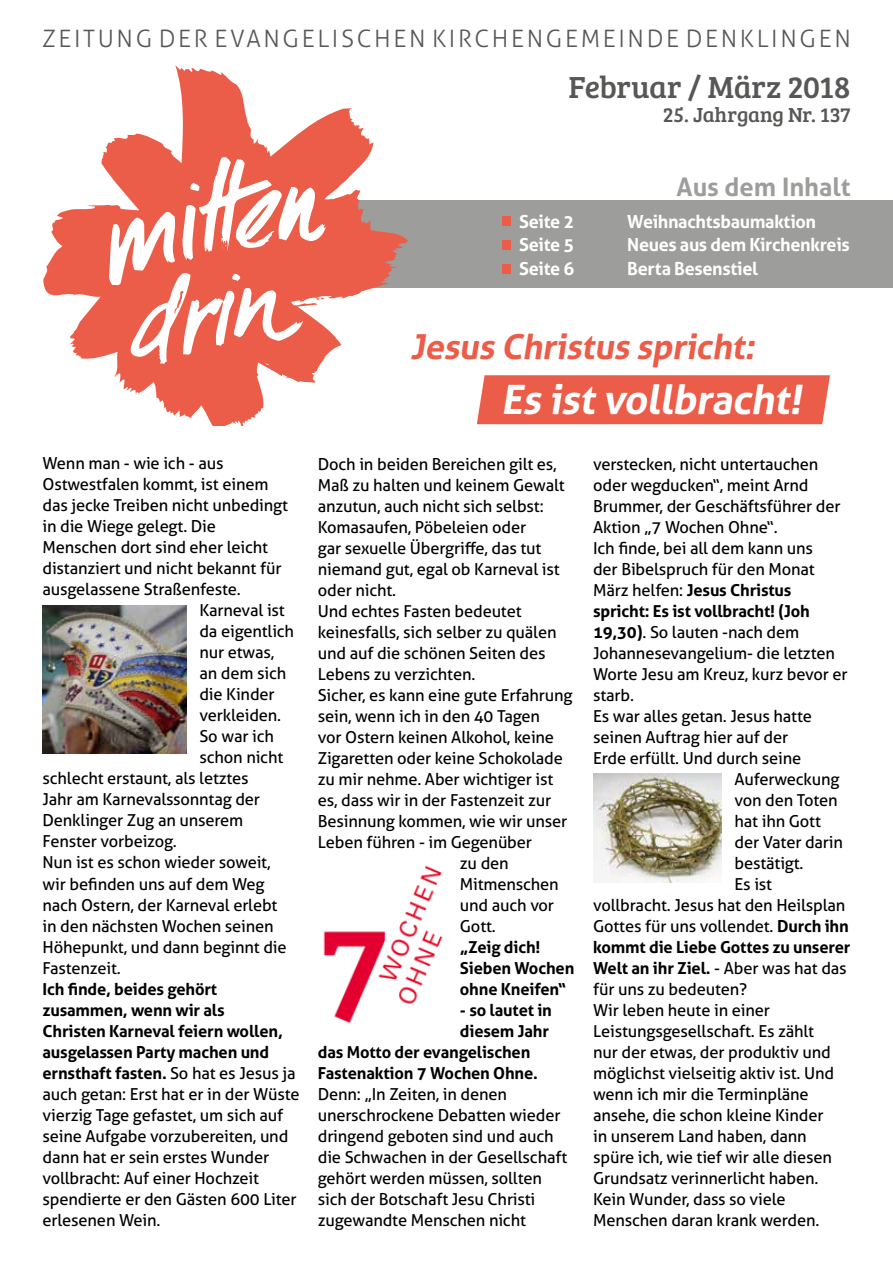
<style>
.page{position:relative;width:893px;height:1263px;background:#fff}
.page>*{position:absolute;margin:0;border:0;box-sizing:border-box;transform-origin:0 0}
.t1{font:italic 700 40.5px "Aller";color:#fff}
.t2{font:italic 700 34.5px "Aller";color:#eb5d48}
.t3{font:31.5px "Bree Serif";letter-spacing:-.01em;color:#575756}
.t4{font:700 25.5px "Aller";color:#9d9d9c}
.t5{font:300 24px "Aller";letter-spacing:.11em;color:#575756}
.t6{font:21px "Bree Serif";letter-spacing:-.005em;color:#575756}
.t7{font:700 18px "Aller";letter-spacing:-.02em;color:#fff}
.t8{font:16.5px/21px "Aller";letter-spacing:-.01em;color:#000}
.t9{font:700 16.5px/21px "Aller";letter-spacing:-.01em;color:#000}
.s1{font-weight:700}
.s2{font-weight:400}
</style>
<div class="page">
<div style="left:157px;top:200px;width:736px;height:88px;background:#9d9d9c"></div>
<div style="left:502px;top:217px;width:8px;height:9px;background:#eb5d48"></div>
<div style="left:502px;top:241px;width:8px;height:9px;background:#eb5d48"></div>
<div style="left:502px;top:265px;width:8px;height:9px;background:#eb5d48"></div>
<svg style="left:43px;top:65px;width:365px;height:361px"></svg>
<svg style="left:108px;top:155px;width:218px;height:210px"></svg>
<div style="left:477px;top:375px;width:353px;height:49px;background:#eb5d48"></div>
<img style="left:43px;top:606px;width:144px;height:147px">
<img style="left:323px;top:865px;width:120px;height:159px">
<img style="left:593px;top:774px;width:129px;height:108px">
<h3 class="t5" style="left:43px;top:25px;width:810px">ZEITUNG DER EVANGELISCHEN KIRCHENGEMEINDE DENKLINGEN</h3>
<h3 class="t3" style="left:568px;top:64px;width:284px">Februar / März 2018</h3>
<p class="t6" style="left:663px;top:99px;width:189px">25. Jahrgang Nr. 137</p>
<h3 class="t4" style="left:676px;top:171px;width:176px">Aus dem Inhalt</h3>
<p class="t7" style="left:519px;top:210px;width:57px">Seite 2</p>
<p class="t7" style="left:627px;top:210px;width:190px">Weihnachtsbaumaktion</p>
<p class="t7" style="left:519px;top:234px;width:57px">Seite 5</p>
<p class="t7" style="left:627px;top:234px;width:224px">Neues aus dem Kirchenkreis</p>
<p class="t7" style="left:519px;top:258px;width:57px">Seite 6</p>
<p class="t7" style="left:627px;top:258px;width:132px">Berta Besenstiel</p>
<h2 class="t2" style="left:410px;top:326px;width:352px">Jesus Christus spricht:</h2>
<p class="t8" style="left:43px;top:453px;width:182px">Wenn man - wie ich - aus</p>
<p class="t8" style="left:43px;top:474px;width:227px">Ostwestfalen kommt, ist einem</p>
<p class="t8" style="left:43px;top:495px;width:247px">das jecke Treiben nicht unbedingt</p>
<p class="t8" style="left:43px;top:516px;width:175px">in die Wiege gelegt. Die</p>
<p class="t8" style="left:43px;top:537px;width:227px">Menschen dort sind eher leicht</p>
<p class="t8" style="left:43px;top:558px;width:240px">distanziert und nicht bekannt für</p>
<p class="t8" style="left:43px;top:579px;width:200px">ausgelassene Straßenfeste.</p>
<p class="t8" style="left:199px;top:600px;width:87px">Karneval ist</p>
<p class="t8" style="left:199px;top:621px;width:96px">da eigentlich</p>
<p class="t8" style="left:199px;top:642px;width:76px">nur etwas,</p>
<p class="t8" style="left:199px;top:663px;width:88px">an dem sich</p>
<p class="t8" style="left:199px;top:684px;width:77px">die Kinder</p>
<p class="t8" style="left:199px;top:705px;width:83px">verkleiden.</p>
<p class="t8" style="left:199px;top:726px;width:76px">So war ich</p>
<p class="t8" style="left:199px;top:747px;width:85px">schon nicht</p>
<p class="t8" style="left:43px;top:768px;width:208px">schlecht erstaunt, als letztes</p>
<p class="t8" style="left:43px;top:789px;width:219px">Jahr am Karnevalssonntag der</p>
<p class="t8" style="left:43px;top:810px;width:202px">Denklinger Zug an unserem</p>
<p class="t8" style="left:43px;top:831px;width:136px">Fenster vorbeizog.</p>
<p class="t8" style="left:43px;top:852px;width:230px">Nun ist es schon wieder soweit,</p>
<p class="t8" style="left:43px;top:873px;width:224px">wir befinden uns auf dem Weg</p>
<p class="t8" style="left:43px;top:894px;width:237px">nach Ostern, der Karneval erlebt</p>
<p class="t8" style="left:43px;top:915px;width:233px">in den nächsten Wochen seinen</p>
<p class="t8" style="left:43px;top:936px;width:246px">Höhepunkt, und dann beginnt die</p>
<p class="t8" style="left:43px;top:957px;width:80px">Fastenzeit.</p>
<p class="t8" style="left:43px;top:978px;width:259px"><span class="s1">Ich finde, beides gehört zusammen, wenn wir als<br>Christen Karneval feiern wollen, ausgelassen Party machen und ernsthaft fasten.</span> So hat es Jesus ja auch getan: Erst hat er in der Wüste vierzig Tage gefastet, um sich auf seine Aufgabe vorzubereiten, und dann hat er sein erstes Wunder vollbracht: Auf einer Hochzeit spendierte er den Gästen 600 Liter erlesenen Wein.</p>
<h1 class="t1" style="left:501px;top:375px;width:309px">Es istvollbracht!</h1>
<p class="t8" style="left:318px;top:453px;width:240px">Doch in beiden Bereichen gilt es,</p>
<p class="t8" style="left:318px;top:474px;width:248px">Maß zu halten und keinem Gewalt</p>
<p class="t8" style="left:318px;top:495px;width:227px">anzutun, auch nicht sich selbst:</p>
<p class="t8" style="left:318px;top:516px;width:210px">Komasaufen, Pöbeleien oder</p>
<p class="t8" style="left:318px;top:537px;width:225px">gar sexuelle Übergriffe, das tut</p>
<p class="t8" style="left:318px;top:558px;width:243px">niemand gut, egal ob Karneval ist</p>
<p class="t8" style="left:318px;top:579px;width:80px">oder nicht.</p>
<p class="t8" style="left:318px;top:600px;width:205px">Und echtes Fasten bedeutet</p>
<p class="t8" style="left:318px;top:621px;width:240px">keinesfalls, sich selber zu quälen</p>
<p class="t8" style="left:318px;top:642px;width:229px">und auf die schönen Seiten des</p>
<p class="t8" style="left:318px;top:663px;width:159px">Lebens zu verzichten.</p>
<p class="t8" style="left:318px;top:684px;width:256px">Sicher, es kann eine gute Erfahrung</p>
<p class="t8" style="left:318px;top:705px;width:224px">sein, wenn ich in den 40 Tagen</p>
<p class="t8" style="left:318px;top:726px;width:238px">vor Ostern keinen Alkohol, keine</p>
<p class="t8" style="left:318px;top:747px;width:247px">Zigaretten oder keine Schokolade</p>
<p class="t8" style="left:318px;top:768px;width:237px">zu mir nehme. Aber wichtiger ist</p>
<p class="t8" style="left:318px;top:789px;width:235px">es, dass wir in der Fastenzeit zur</p>
<p class="t8" style="left:318px;top:810px;width:251px">Besinnung kommen, wie wir unser</p>
<p class="t8" style="left:318px;top:831px;width:216px">Leben führen - im Gegenüber</p>
<p class="t8" style="left:460px;top:852px;width:50px">zu den</p>
<p class="t8" style="left:460px;top:873px;width:100px">Mitmenschen</p>
<p class="t8" style="left:460px;top:894px;width:96px">und auch vor</p>
<p class="t8" style="left:460px;top:915px;width:37px">Gott.</p>
<p class="t9" style="left:460px;top:936px;width:116px">„Zeig dich!<br>Sieben Wochen ohne Kneifen“</p>
<p class="t9" style="left:460px;top:999px;width:94px">- so lautet in</p>
<p class="t9" style="left:460px;top:1020px;width:91px">diesem Jahr</p>
<p class="t9" style="left:318px;top:1041px;width:214px">das Motto der evangelischen</p>
<p class="t9" style="left:318px;top:1062px;width:222px">Fastenaktion 7 Wochen Ohne.</p>
<p class="t8" style="left:318px;top:1083px;width:251px">Denn: „In Zeiten, in denen unerschrockene Debatten wieder dringend geboten sind und auch die Schwachen in der Gesellschaft gehört werden müssen, sollten sich der Botschaft Jesu Christi zugewandte Menschen nicht</p>
<p class="t8" style="left:593px;top:453px;width:227px">verstecken, nicht untertauchen</p>
<p class="t8" style="left:593px;top:474px;width:217px">oder wegducken“, meint Arnd</p>
<p class="t8" style="left:593px;top:495px;width:249px">Brummer, der Geschäftsführer der</p>
<p class="t8" style="left:593px;top:516px;width:186px">Aktion „7 Wochen Ohne“.</p>
<p class="t8" style="left:593px;top:537px;width:221px">Ich finde, bei all dem kann uns</p>
<p class="t8" style="left:593px;top:558px;width:223px">der Bibelspruch für den Monat</p>
<p class="t9" style="left:593px;top:579px;width:200px"><span class="s2">März helfen:</span> Jesus Christus</p>
<p class="t9" style="left:593px;top:600px;width:218px">spricht: Es ist vollbracht! (Joh</p>
<p class="t8" style="left:593px;top:621px;width:208px"><span class="s1">19,30)</span>. So lauten -nach dem</p>
<p class="t8" style="left:593px;top:642px;width:243px">Johannesevangelium- die letzten</p>
<p class="t8" style="left:593px;top:663px;width:256px">Worte Jesu am Kreuz, kurz bevor er</p>
<p class="t8" style="left:593px;top:684px;width:42px">starb.</p>
<p class="t8" style="left:593px;top:705px;width:220px">Es war alles getan. Jesus hatte</p>
<p class="t8" style="left:593px;top:726px;width:197px">seinen Auftrag hier auf der</p>
<p class="t8" style="left:593px;top:747px;width:210px">Erde erfüllt. Und durch seine</p>
<p class="t8" style="left:734px;top:768px;width:107px">Auferweckung</p>
<p class="t8" style="left:734px;top:789px;width:105px">von den Toten</p>
<p class="t8" style="left:734px;top:810px;width:88px">hat ihn Gott</p>
<p class="t8" style="left:734px;top:831px;width:110px">der Vater darin</p>
<p class="t8" style="left:734px;top:852px;width:71px">bestätigt.</p>
<p class="t8" style="left:734px;top:873px;width:39px">Es ist</p>
<p class="t8" style="left:593px;top:894px;width:254px">vollbracht. Jesus hat den Heilsplan</p>
<p class="t8" style="left:593px;top:915px;width:257px">Gottes für uns vollendet. <span class="s1">Durch ihn</span></p>
<p class="t9" style="left:593px;top:936px;width:259px">kommt die Liebe Gottes zu unserer</p>
<p class="t9" style="left:593px;top:957px;width:255px">Welt an ihr Ziel. <span class="s2">- Aber was hat das</span></p>
<p class="t8" style="left:593px;top:978px;width:155px">für uns zu bedeuten?</p>
<p class="t8" style="left:593px;top:999px;width:178px">Wir leben heute in einer</p>
<p class="t8" style="left:593px;top:1020px;width:223px">Leistungsgesellschaft. Es zählt</p>
<p class="t8" style="left:593px;top:1041px;width:239px">nur der etwas, der produktiv und</p>
<p class="t8" style="left:593px;top:1062px;width:242px">möglichst vielseitig aktiv ist. Und</p>
<p class="t8" style="left:593px;top:1083px;width:217px">wenn ich mir die Terminpläne</p>
<p class="t8" style="left:593px;top:1104px;width:232px">ansehe, die schon kleine Kinder</p>
<p class="t8" style="left:593px;top:1125px;width:215px">in unserem Land haben, dann</p>
<p class="t8" style="left:593px;top:1146px;width:240px">spüre ich, wie tief wir alle diesen</p>
<p class="t8" style="left:593px;top:1167px;width:227px">Grundsatz verinnerlicht haben.</p>
<p class="t8" style="left:593px;top:1188px;width:194px">Kein Wunder, dass so viele</p>
<p class="t8" style="left:593px;top:1209px;width:228px">Menschen daran krank werden.</p>
</div>
